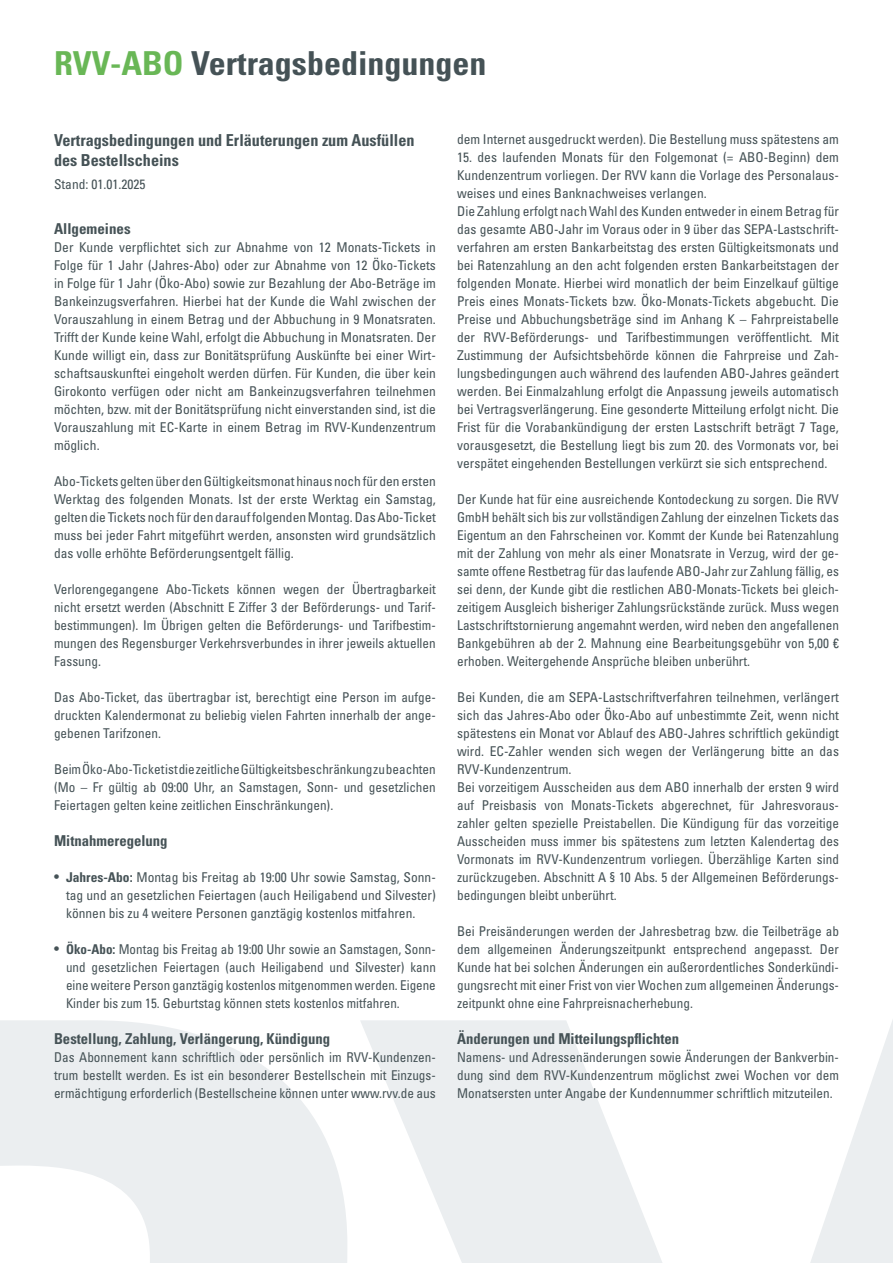
<style>
.page{position:relative;width:893px;height:1263px;background:#fff}
.page>*{position:absolute;margin:0;border:0;box-sizing:border-box;transform-origin:0 0}
.t1{font:700 condensed 33px "Univers LT Std";color:#455256}
.t2{font:700 condensed 16.5px/19.8px "Univers LT Std";color:#455256}
.t3{font:700 condensed 15px "Univers LT Std";color:#455256}
.t4{font:condensed 13.5px/18px "Univers LT Std";color:#455256;text-align:justify}
.s1{color:#69b756}
.s2{font-size:15px}
.s3{font-weight:700}
</style>
<div class="page">
<svg style="left:810px;top:1020px;width:83px;height:243px"></svg>
<svg style="left:360px;top:1020px;width:302px;height:243px;fill:#ebeef0"></svg>
<svg style="left:0;top:1020px;width:347px;height:243px;fill:#ebeef0"></svg>
<h1 class="t1" style="left:54px;top:43px;width:434px"><span class="s1">RVV-ABO</span> Vertragsbedingungen</h1>
<p class="t2" style="left:54px;top:130px;width:362px">Vertragsbedingungen und Erläuterungen zum Ausfüllen des Bestellscheins</p>
<p class="t4" style="left:54px;top:175px;width:93px">Stand: 01.01.2025</p>
<p class="t3" style="left:54px;top:219px;width:78px">Allgemeines</p>
<p class="t4" style="left:54px;top:238px;width:383px">Der Kunde verpflichtet sich zur Abnahme von 12 Monats-Tickets in Folge für 1 Jahr (Jahres-Abo) oder zur Abnahme von 12 Öko-Tickets in Folge für 1 Jahr (Öko-Abo) sowie zur Bezahlung der Abo-Beträge im Bankeinzugsverfahren. Hierbei hat der Kunde die Wahl zwischen der Vorauszahlung in einem Betrag und der Abbuchung in 9 Monatsraten.<br>Trifft der Kunde keine Wahl, erfolgt die Abbuchung in Monatsraten. Der Kunde willigt ein, dass zur Bonitätsprüfung Auskünfte bei einer Wirt&shy;schaftsauskunftei eingeholt werden dürfen. Für Kunden, die über kein Girokonto verfügen oder nicht am Bankeinzugsverfahren teilnehmen möchten, bzw. mit der Bonitätsprüfung nicht einverstanden sind, ist die Vorauszahlung mit EC-Karte in einem Betrag im RVV-Kundenzentrum möglich.</p>
<p class="t4" style="left:54px;top:472px;width:383px">Abo-Tickets gelten über den Gültigkeitsmonat hinaus noch für den ersten Werktag des folgenden Monats. Ist der erste Werktag ein Samstag, gelten die Tickets noch für den darauf folgenden Montag. Das Abo-Ticket muss bei jeder Fahrt mitgeführt werden, ansonsten wird grundsätzlich das volle erhöhte Beförderungsentgelt fällig.</p>
<p class="t4" style="left:54px;top:580px;width:383px">Verlorengegangene Abo-Tickets können wegen der Übertragbarkeit nicht ersetzt werden (Abschnitt E Ziffer 3 der Beförderungs- und Tarif&shy;bestimmungen). Im Übrigen gelten die Beförderungs- und Tarifbestim&shy;mungen des Regensburger Verkehrsverbundes in ihrer jeweils aktuellen Fassung.</p>
<p class="t4" style="left:54px;top:688px;width:383px">Das Abo-Ticket, das übertragbar ist, berechtigt eine Person im aufge&shy;druckten Kalendermonat zu beliebig vielen Fahrten innerhalb der ange&shy;gebenen Tarifzonen.</p>
<p class="t4" style="left:54px;top:760px;width:383px">Beim Öko-Abo-Ticket ist die zeitliche Gültigkeitsbeschränkung zu beachten (Mo – Fr gültig ab 09:00 Uhr, an Samstagen, Sonn- und gesetzlichen Feiertagen gelten keine zeitlichen Einschränkungen).</p>
<p class="t3" style="left:54px;top:831px;width:115px">Mitnahmeregelung</p>
<p class="t4" style="left:66px;top:868px;width:371px;text-indent:-12px"><span class="s2">•</span> <span class="s3">Jahres-Abo:</span> Montag bis Freitag ab 19:00 Uhr sowie Samstag, Sonn&shy;tag und an gesetzlichen Feiertagen (auch Heiligabend und Silvester) können bis zu 4 weitere Personen ganztägig kostenlos mitfahren.</p>
<p class="t4" style="left:66px;top:940px;width:371px;text-indent:-12px"><span class="s2">•</span> <span class="s3">Öko-Abo:</span> Montag bis Freitag ab 19:00 Uhr sowie an Samstagen, Sonn&shy;und gesetzlichen Feiertagen (auch Heiligabend und Silvester) kann eine weitere Person ganztägig kostenlos mitgenommen werden. Eigene Kinder bis zum 15. Geburtstag können stets kostenlos mitfahren.</p>
<p class="t3" style="left:54px;top:1029px;width:278px">Bestellung, Zahlung, Verlängerung, Kündigung</p>
<p class="t4" style="left:54px;top:1048px;width:383px">Das Abonnement kann schriftlich oder persönlich im RVV-Kundenzen&shy;trum bestellt werden. Es ist ein besonderer Bestellschein mit Einzugs&shy;ermächtigung erforderlich (Bestellscheine können unter www.rvv.de aus</p>
<p class="t4" style="left:457px;top:130px;width:383px">dem Internet ausgedruckt werden). Die Bestellung muss spätestens am</p>
<p class="t4" style="left:457px;top:148px;width:383px;text-align:left">15. des laufenden Monats für den Folgemonat (= ABO-Beginn) dem Kundenzentrum vorliegen. Der RVV kann die Vorlage des Personalaus&shy;weises und eines Banknachweises verlangen.<br>Die Zahlung erfolgt nach Wahl des Kunden entweder in einem Betrag für das gesamte ABO-Jahr im Voraus oder in 9 über das SEPA-Lastschrift&shy;verfahren am ersten Bankarbeitstag des ersten Gültigkeitsmonats und bei Ratenzahlung an den acht folgenden ersten Bankarbeitstagen der folgenden Monate. Hierbei wird monatlich der beim Einzelkauf gültige Preis eines Monats-Tickets bzw. Öko-Monats-Tickets abgebucht. Die Preise und Abbuchungsbeträge sind im Anhang K – Fahrpreistabelle der RVV-Beförderungs- und Tarifbestimmungen veröffentlicht. Mit Zustimmung der Aufsichtsbehörde können die Fahrpreise und Zah&shy;lungsbedingungen auch während des laufenden ABO-Jahres geändert werden. Bei Einmalzahlung erfolgt die Anpassung jeweils automatisch bei Vertragsverlängerung. Eine gesonderte Mitteilung erfolgt nicht. Die Frist für die Vorabankündigung der ersten Lastschrift beträgt 7 Tage, vorausgesetzt, die Bestellung liegt bis zum 20. des Vormonats vor, bei verspätet eingehenden Bestellungen verkürzt sie sich entsprechend.</p>
<p class="t4" style="left:457px;top:490px;width:383px">Der Kunde hat für eine ausreichende Kontodeckung zu sorgen. Die RVV GmbH behält sich bis zur vollständigen Zahlung der einzelnen Tickets das Eigentum an den Fahrscheinen vor. Kommt der Kunde bei Ratenzahlung mit der Zahlung von mehr als einer Monatsrate in Verzug, wird der ge&shy;samte offene Restbetrag für das laufende ABO-Jahr zur Zahlung fällig, es sei denn, der Kunde gibt die restlichen ABO-Monats-Tickets bei gleich&shy;zeitigem Ausgleich bisheriger Zahlungsrückstände zurück. Muss wegen Lastschriftstornierung angemahnt werden, wird neben den angefallenen Bankgebühren ab der 2. Mahnung eine Bearbeitungsgebühr von 5,00 € erhoben. Weitergehende Ansprüche bleiben unberührt.</p>
<p class="t4" style="left:457px;top:688px;width:383px;text-align:left">Bei Kunden, die am SEPA-Lastschriftverfahren teilnehmen, verlängert sich das Jahres-Abo oder Öko-Abo auf unbestimmte Zeit, wenn nicht spätestens ein Monat vor Ablauf des ABO-Jahres schriftlich gekündigt wird. EC-Zahler wenden sich wegen der Verlängerung bitte an das RVV-Kundenzentrum.<br>Bei vorzeitigem Ausscheiden aus dem ABO innerhalb der ersten 9 wird auf Preisbasis von Monats-Tickets abgerechnet, für Jahresvoraus&shy;zahler gelten spezielle Preistabellen. Die Kündigung für das vorzeitige Ausscheiden muss immer bis spätestens zum letzten Kalendertag des Vormonats im RVV-Kundenzentrum vorliegen. Überzählige Karten sind zurückzugeben. Abschnitt A § 10 Abs. 5 der Allgemeinen Beförderungs&shy;bedingungen bleibt unberührt.</p>
<p class="t4" style="left:457px;top:922px;width:383px">Bei Preisänderungen werden der Jahresbetrag bzw. die Teilbeträge ab dem allgemeinen Änderungszeitpunkt entsprechend angepasst. Der Kunde hat bei solchen Änderungen ein außerordentliches Sonderkündi&shy;gungsrecht mit einer Frist von vier Wochen zum allgemeinen Änderungs&shy;zeitpunkt ohne eine Fahrpreisnacherhebung.</p>
<p class="t3" style="left:457px;top:1029px;width:224px">Änderungen und Mitteilungspflichten</p>
<p class="t4" style="left:457px;top:1048px;width:383px">Namens- und Adressenänderungen sowie Änderungen der Bankverbin&shy;dung sind dem RVV-Kundenzentrum möglichst zwei Wochen vor dem Monatsersten unter Angabe der Kundennummer schriftlich mitzuteilen.</p>
</div>
